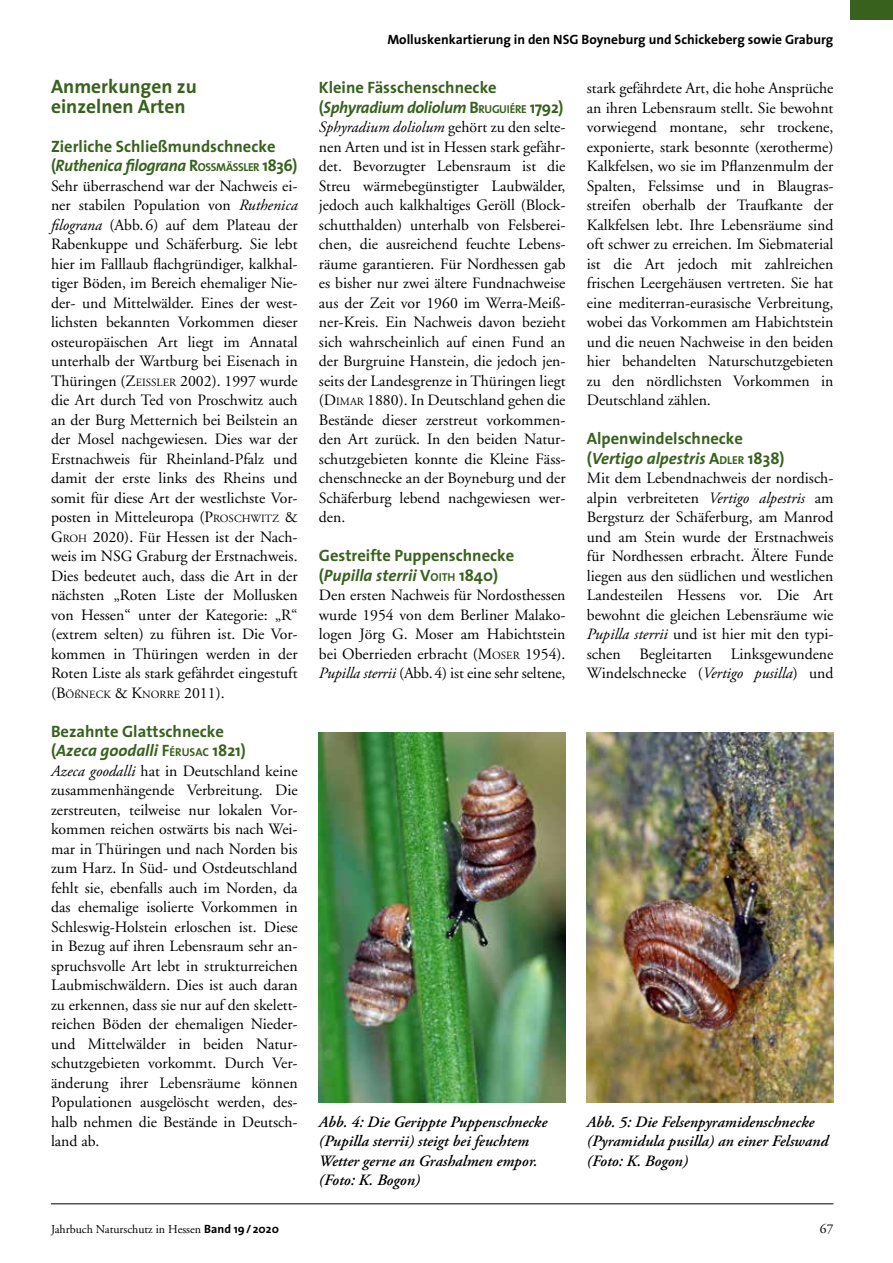
<style>
.page{position:relative;width:893px;height:1263px;background:#fff}
.page>*{position:absolute;margin:0;border:0;box-sizing:border-box;transform-origin:0 0}
.t1{font:700 19.5px/19.5px "The Sans";color:#38611e}
.t2{font:700 16.5px/19.5px "The Sans";color:#38611e}
.t3{font:15.75px/19.5px "Adobe Garamond";color:#000;text-align:justify}
.t4{font:italic 600 15.75px/19.5px "Adobe Garamond Pro";color:#000}
.t5{font:italic 15.75px "Adobe Garamond Pro";color:#000}
.t6{font:700 13.5px "The Sans";color:#000}
.t7{font:13.5px "Adobe Garamond";color:#000}
.t8{font:12px "Adobe Garamond";color:#000}
.t9{font:10.95px "Adobe Garamond";color:#000}
.s1{font-style:italic}
.s2{font-style:inherit}
.s3{font-size:11.55px}
.s4{font-family:"Adobe Garamond Pro";font-style:italic}
.s5{font-size:10.95px}
.s6{font-size:15.75px}
.s7{font-size:12px}
.s8{font-family:"Adobe Garamond";font-style:normal}
.s9{font-family:"The Sans";font-weight:700}
</style>
<div class="page">
<hr style="left:51px;top:1203px;width:782px;height:1px;background:#000">
<div style="left:850px;top:0;width:43px;height:20px;background:#38611e"></div>
<img style="left:319px;top:732px;width:247px;height:370px">
<img style="left:587px;top:732px;width:246px;height:370px">
<p class="t1" style="left:51px;top:76px;width:147px">Anmerkungen zu einzelnen Arten</p>
<p class="t2" style="left:51px;top:136px;width:248px">Zierliche Schließmundschnecke (<span class="s1">Ruthenica filograna</span> <span class="s2">R</span><span class="s3">OSSMÄSSLER</span> 1836)</p>
<p class="t3" style="left:51px;top:176px;width:248px">Sehr überraschend war der Nachweis ei&shy;ner stabilen Population von <span class="s4">Ruthenica filograna</span> (Abb. 6) auf dem Plateau der Rabenkuppe und Schäferburg. Sie lebt hier im Falllaub flachgründiger, kalkhal&shy;tiger Böden, im Bereich ehemaliger Nie&shy;der- und Mittelwälder. Eines der west&shy;lichsten bekannten Vorkommen dieser osteuropäischen Art liegt im Annatal unterhalb der Wartburg bei Eisenach in Thüringen (<span class="s2">Z</span><span class="s5">EISSLER</span> 2002). 1997 wurde die Art durch Ted von Proschwitz auch an der Burg Metternich bei Beilstein an der Mosel nachgewiesen. Dies war der Erstnachweis für Rheinland-Pfalz und damit der erste links des Rheins und somit für diese Art der westlichste Vor&shy;posten in Mitteleuropa (<span class="s2">P</span><span class="s5">ROSCHWITZ</span> <span class="s2">&amp; G</span><span class="s5">ROH</span> 2020). Für Hessen ist der Nach&shy;weis im NSG Graburg der Erstnachweis.<br>Dies bedeutet auch, dass die Art in der nächsten „Roten Liste der Mollusken von Hessen“ unter der Kategorie: „R“ (extrem selten) zu führen ist. Die Vor&shy;kommen in Thüringen werden in der Roten Liste als stark gefährdet eingestuft</p>
<p class="t9" style="left:51px;top:688px;width:175px"><span class="s6">(</span><span class="s6">B</span>Ö<span class="s7">ß</span>NECK <span class="s6">&amp; K</span>NORRE <span class="s6">2011).</span></p>
<p class="t2" style="left:51px;top:721px;width:196px">Bezahnte Glattschnecke (<span class="s1">Azeca goodalli</span> <span class="s2">F</span><span class="s3">ÉRUSAC</span> 1821)</p>
<p class="t3" style="left:51px;top:761px;width:248px"><span class="s4">Azeca goodalli</span> hat in Deutschland keine zusammenhängende Verbreitung. Die zerstreuten, teilweise nur lokalen Vor&shy;kommen reichen ostwärts bis nach Wei&shy;mar in Thüringen und nach Norden bis zum Harz. In Süd- und Ostdeutschland fehlt sie, ebenfalls auch im Norden, da das ehemalige isolierte Vorkommen in Schleswig-Holstein erloschen ist. Diese in Bezug auf ihren Lebensraum sehr an&shy;spruchsvolle Art lebt in strukturreichen Laubmischwäldern. Dies ist auch daran zu erkennen, dass sie nur auf den skelett&shy;reichen Böden der ehemaligen Nieder&shy;und Mittelwälder in beiden Natur&shy;schutzgebieten vorkommt. Durch Ver&shy;änderung ihrer Lebensräume können Populationen ausgelöscht werden, des&shy;halb nehmen die Bestände in Deutsch&shy;land ab.</p>
<p class="t6" style="left:387px;top:28px;width:448px">Molluskenkartierung in den NSG Boyneburg und Schickeberg sowie Graburg</p>
<p class="t2" style="left:319px;top:77px;width:246px">Kleine Fässchenschnecke (<span class="s1">Sphyradium doliolum</span> <span class="s2">B</span><span class="s3">RUGUIÉRE</span> 1792)</p>
<p class="t5" style="left:319px;top:118px;width:248px">Sphyradium doliolum <span class="s8">gehört zu den selte-</span></p>
<p class="t3" style="left:319px;top:137px;width:248px">nen Arten und ist in Hessen stark gefähr&shy;det. Bevorzugter Lebensraum ist die Streu wärmebegünstigter Laubwälder, jedoch auch kalkhaltiges Geröll (Block&shy;schutthalden) unterhalb von Felsberei&shy;chen, die ausreichend feuchte Lebens&shy;räume garantieren. Für Nordhessen gab es bisher nur zwei ältere Fundnachweise aus der Zeit vor 1960 im Werra-Meiß&shy;ner-Kreis. Ein Nachweis davon bezieht sich wahrscheinlich auf einen Fund an der Burgruine Hanstein, die jedoch jen&shy;seits der Landesgrenze in Thüringen liegt (<span class="s2">D</span><span class="s5">IMAR</span> 1880). In Deutschland gehen die Bestände dieser zerstreut vorkommen&shy;den Art zurück. In den beiden Natur&shy;schutzgebieten konnte die Kleine Fäss&shy;chenschnecke an der Boyneburg und der Schäferburg lebend nachgewiesen wer&shy;den.</p>
<p class="t2" style="left:319px;top:545px;width:197px">Gestreifte Puppenschnecke (<span class="s1">Pupilla sterrii</span> <span class="s2">V</span><span class="s3">OITH</span> 1840)</p>
<p class="t3" style="left:319px;top:586px;width:248px">Den ersten Nachweis für Nordosthessen wurde 1954 von dem Berliner Malako&shy;logen Jörg G. Moser am Habichtstein bei Oberrieden erbracht (<span class="s2">M</span><span class="s5">OSER</span> 1954).<br><span class="s4">Pupilla sterrii</span> (Abb.4) ist eine sehr seltene,</p>
<p class="t3" style="left:587px;top:79px;width:248px">stark gefährdete Art, die hohe Ansprüche an ihren Lebensraum stellt. Sie bewohnt vorwiegend montane, sehr trockene, exponierte, stark besonnte (xerotherme)<br>Kalkfelsen, wo sie im Pflanzenmulm der Spalten, Felssimse und in Blaugras&shy;streifen oberhalb der Traufkante der Kalkfelsen lebt. Ihre Lebensräume sind oft schwer zu erreichen. Im Siebmaterial ist die Art jedoch mit zahlreichen frischen Leergehäusen vertreten. Sie hat eine mediterran-eurasische Verbreitung, wobei das Vorkommen am Habichtstein und die neuen Nachweise in den beiden hier behandelten Naturschutzgebieten zu den nördlichsten Vorkommen in Deutschland zählen.</p>
<p class="t2" style="left:587px;top:428px;width:199px">Alpenwindelschnecke (<span class="s1">Vertigo alpestris</span> <span class="s2">A</span><span class="s3">DLER</span> 1838)</p>
<p class="t3" style="left:587px;top:469px;width:248px">Mit dem Lebendnachweis der nordisch&shy;alpin verbreiteten <span class="s4">Vertigo alpestris</span> am Bergsturz der Schäferburg, am Manrod und am Stein wurde der Erstnachweis für Nordhessen erbracht. Ältere Funde liegen aus den südlichen und westlichen Landesteilen Hessens vor. Die Art bewohnt die gleichen Lebensräume wie <span class="s4">Pupilla sterrii</span> und ist hier mit den typi&shy;schen Begleitarten Linksgewundene Windelschnecke (<span class="s4">Vertigo pusilla</span>) und</p>
<p class="t4" style="left:319px;top:1112px;width:230px">Abb. 4: Die Gerippte Puppenschnecke (Pupilla sterrii) steigt bei feuchtem<br>Wetter gerne an Grashalmen empor. (Foto: K. Bogon)</p>
<p class="t4" style="left:587px;top:1112px;width:243px">Abb. 5: Die Felsenpyramidenschnecke (Pyramidula pusilla) an einer Felswand (Foto: K. Bogon)</p>
<p class="t8" style="left:51px;top:1223px;width:229px">Jahrbuch Naturschutz in Hessen <span class="s9">Band 19/ 2020</span></p>
<p class="t7" style="left:820px;top:1222px;width:15px">67</p>
</div>
